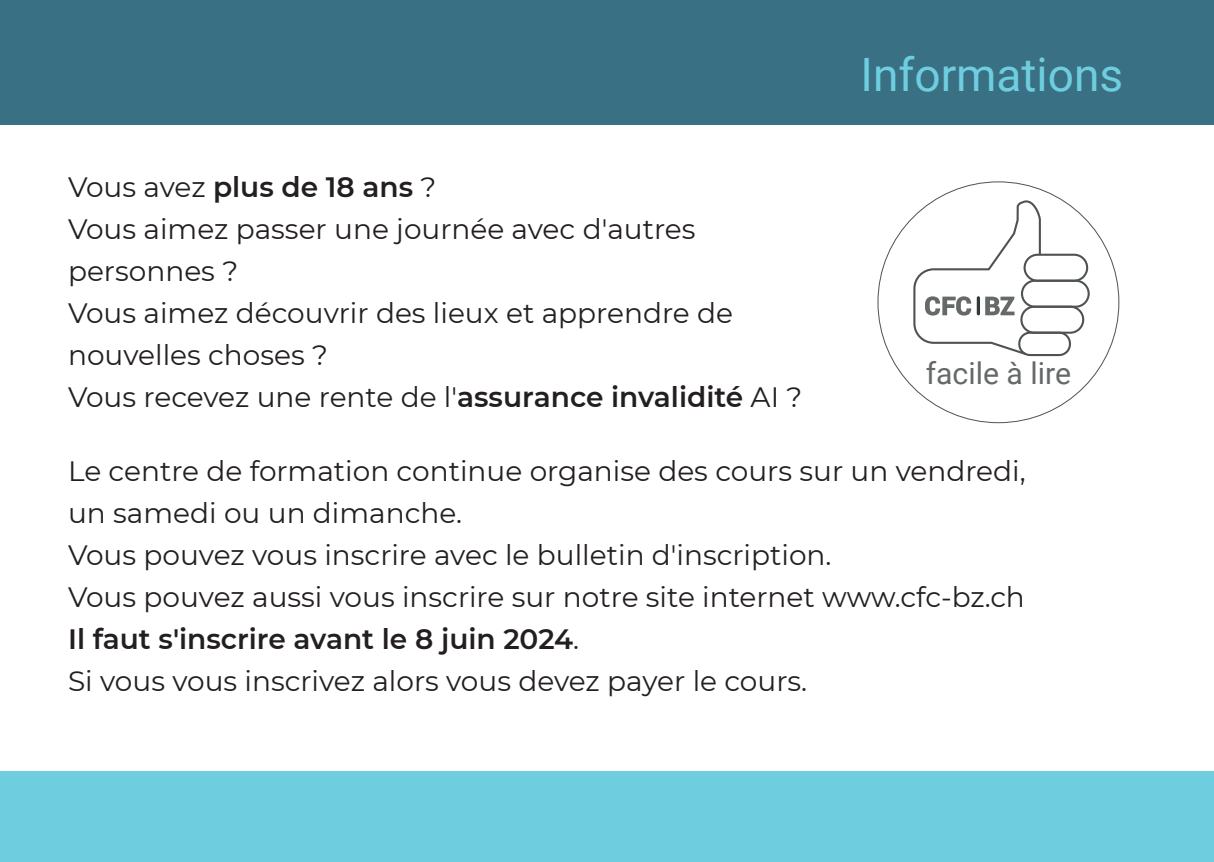
<style>
.page{position:relative;width:1214px;height:862px;background:#fff}
.page>*{position:absolute;margin:0;border:0;box-sizing:border-box;transform-origin:0 0}
.t1{font:46px "Roboto";color:#6fcde0}
.t2{font:30.2px "Roboto";color:#656969}
.t3{font:28px/42px "Montserrat";color:#231f20}
.s1{font-weight:600}
</style>
<div class="page">
<div style="left:0;top:0;width:1213px;height:125px;background:#3a7083"></div>
<div style="left:0;top:771px;width:1213px;height:91px;background:#6fcde0"></div>
<div style="left:1020px;top:306px;width:64px;height:28px;border:2px solid #4f5253;border-radius:13px"></div>
<div style="left:1018px;top:332px;width:52px;height:24px;border:2px solid #4f5253;border-radius:11px"></div>
<div style="left:1020px;top:280px;width:69px;height:28px;border:2px solid #4f5253;border-radius:13px"></div>
<div style="left:1023px;top:254px;width:65px;height:28px;border:2px solid #4f5253;border-radius:13px"></div>
<svg style="left:912px;top:200px;width:129px;height:156px"></svg>
<hr style="left:976px;top:296px;width:3px;height:19px;background:#323738;border-radius:2px">
<p class="t3" style="left:68px;top:165px;width:735px">Vous avez <span class="s1">plus de 18 ans</span> ?<br>Vous aimez passer une journée avec d'autres personnes ?<br>Vous aimez découvrir des lieux et apprendre de nouvelles choses ?<br>Vous recevez une rente de l'<span class="s1">assurance invalidité</span> AI ?</p>
<h1 class="t1" style="left:860px;top:43px;width:264px">Informations</h1>
<p class="t2" style="left:925px;top:352px;width:147px">facile à lire</p>
<p class="t3" style="left:68px;top:449px;width:959px">Le centre de formation continue organise des cours sur un vendredi, un samedi ou un dimanche.<br>Vous pouvez vous inscrire avec le bulletin d'inscription.<br>Vous pouvez aussi vous inscrire sur notre site internet www.cfc-bz.ch <span class="s1">Il faut s'inscrire avant le 8 juin 2024</span>.<br>Si vous vous inscrivez alors vous devez payer le cours.</p>
</div>
